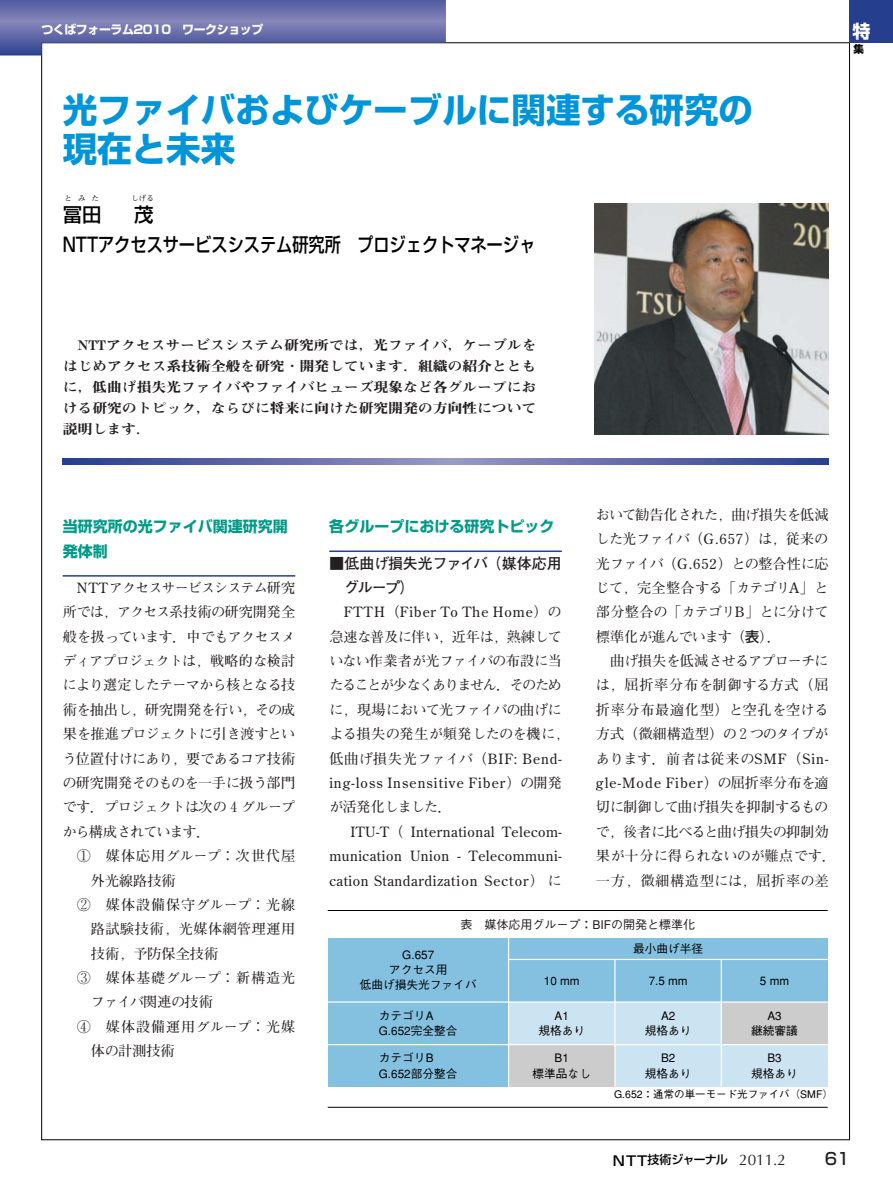
<style>
.page{position:relative;width:893px;height:1190px;background:#fff}
.page>*{position:absolute;margin:0;border:0;box-sizing:border-box;transform-origin:0 0}
.t1{font:700 34.5px/39px "Shin Go";color:#0095d9}
.t2{font:500 19.5px/29.8px "Shin Go";color:#000}
.t3{font:700 18px "Shin Go";color:#fff}
.t4{font:500 16.5px "Shin Go";color:#231f20}
.t5{font:700 15px/24.3px "Shin Go";color:#009b87}
.t6{font:700 15px/24.3px "Futo Go B101";color:#231f20}
.t7{font:700 14.1px/24.3px "Futo Min A101";color:#231f20;text-align:justify}
.t8{font:700 14.1px "Futo Min A101";letter-spacing:.065em;color:#231f20}
.t9{font:700 14.1px "Futo Min A101";letter-spacing:.035em;color:#231f20}
.t10{font:700 14.1px "Futo Min A101";letter-spacing:-.075em;color:#231f20}
.t11{font:13.5px/21px "Midashi Min MA31";letter-spacing:-.015em;color:#231f20;text-align:justify;scale:1.11 1}
.t12{font:500 12px "Gothic BBB";color:#231f20}
.t13{font:700 12px "Shin Go";letter-spacing:-.04em;color:#fff}
.t14{font:500 12px "Shin Go";letter-spacing:-.075em;color:#000}
.t15{font:500 11.7px/15px "Gothic BBB";color:#000;text-align:center}
.t16{font:500 10.5px "Gothic BBB";color:#000}
.t17{font:700 10.5px "Shin Go";color:#000}
.t18{font:700 7.5px "Futo Min A101";letter-spacing:.4em;color:#000}
.s1{font-family:"Shin Go";font-weight:500}
.s2{font-size:13.5px}
.s3{font-family:"Optima";font-weight:400;font-size:15.3px;color:#231f20}
</style>
<div class="page">
<hr style="left:63px;top:575px;width:232px;height:1px;background:#253f8e">
<hr style="left:329px;top:550px;width:233px;height:2px;background:#253f8e">
<svg style="left:0;top:0;width:445px;height:55px"></svg>
<div style="left:849px;top:0;width:43px;height:43px;background:#253f8e"></div>
<svg style="left:63px;top:458px;width:765px;height:7px"></svg>
<img style="left:594px;top:204px;width:234px;height:231px">
<div style="left:328px;top:938px;width:180px;height:64px;background:#84c1e0"></div>
<div style="left:508px;top:938px;width:319px;height:21px;background:#84c1e0"></div>
<div style="left:508px;top:959px;width:107px;height:43px;background:#84c1e0"></div>
<div style="left:615px;top:959px;width:106px;height:43px;background:#84c1e0"></div>
<div style="left:721px;top:959px;width:106px;height:43px;background:#84c1e0"></div>
<div style="left:328px;top:1002px;width:180px;height:42px;background:#84c1e0"></div>
<div style="left:508px;top:1002px;width:107px;height:42px;background:#cce3f2"></div>
<div style="left:615px;top:1002px;width:106px;height:42px;background:#cce3f2"></div>
<div style="left:721px;top:1002px;width:106px;height:42px;background:#ccc"></div>
<div style="left:328px;top:1044px;width:180px;height:43px;background:#84c1e0"></div>
<div style="left:508px;top:1044px;width:107px;height:43px;background:#ccc"></div>
<div style="left:615px;top:1044px;width:106px;height:43px;background:#cce3f2"></div>
<div style="left:721px;top:1044px;width:106px;height:43px;background:#cce3f2"></div>
<hr style="left:508px;top:937px;width:1px;height:149px;background:#fff">
<hr style="left:614px;top:959px;width:1px;height:127px;background:#fff">
<hr style="left:720px;top:959px;width:2px;height:127px;background:#fff">
<hr style="left:508px;top:958px;width:319px;height:2px;background:#fff">
<hr style="left:328px;top:1001px;width:499px;height:1px;background:#fff">
<hr style="left:328px;top:1044px;width:499px;height:1px;background:#fff">
<hr style="left:328px;top:910px;width:499px;height:1px;background:#000">
<hr style="left:328px;top:1107px;width:499px;height:1px;background:#000">
<p class="t13" style="left:41px;top:25px;width:223px">つくばフォーラム2010 ワークショップ</p>
<p class="t3" style="left:852px;top:25px;width:19px">特</p>
<p class="t17" style="left:853px;top:45px;width:12px">集</p>
<h1 class="t1" style="left:63px;top:96px;width:691px">光ファイバおよびケーブルに関連する研究の現在と未来</h1>
<p class="t18" style="left:65px;top:196px;width:36px">とみた</p>
<p class="t18" style="left:131px;top:196px;width:24px">しげる</p>
<h2 class="t2" style="left:63px;top:202px;width:41px">冨田</h2>
<h2 class="t2" style="left:63px;top:202px;width:474px;text-indent:71px">茂<br>NTTアクセスサービスシステム研究所　プロジェクトマネージャ</h2>
<p class="t11" style="left:63px;top:337px;width:428px;text-indent:15px">NTTアクセスサービスシステム研究所では，光ファイバ，ケーブルをはじめアクセス系技術全般を研究・開発しています．組織の紹介とともに，低曲げ損失光ファイバやファイバヒューズ現象など各グループにおける研究のトピック，ならびに将来に向けた研究開発の方向性について説明します．</p>
<p class="t5" style="left:63px;top:516px;width:227px">当研究所の光ファイバ関連研究開発体制</p>
<p class="t7" style="left:63px;top:577px;width:234px;text-indent:14px">NTTアクセスサービスシステム研究所では，アクセス系技術の研究開発全般を扱っています．中でもアクセスメディアプロジェクトは，戦略的な検討により選定したテーマから核となる技術を抽出し，研究開発を行い，その成果を推進プロジェクトに引き渡すという位置付けにあり，要であるコア技術の研究開発そのものを一手に扱う部門です．プロジェクトは次の４グループから構成されています．</p>
<p class="t8" style="left:77px;top:851px;width:220px">① 媒体応用グループ：次世代屋</p>
<p class="t7" style="left:91px;top:870px;width:86px">外光線路技術</p>
<p class="t8" style="left:77px;top:899px;width:220px">② 媒体設備保守グループ：光線</p>
<p class="t9" style="left:91px;top:924px;width:206px">路試験技術，光媒体網管理運用</p>
<p class="t7" style="left:91px;top:943px;width:129px">技術，予防保全技術</p>
<p class="t8" style="left:77px;top:972px;width:220px">③ 媒体基礎グループ：新構造光</p>
<p class="t10" style="left:91px;top:997px;width:123px">ファイバ関連の技術</p>
<p class="t8" style="left:77px;top:1021px;width:220px">④ 媒体設備運用グループ：光媒</p>
<p class="t7" style="left:91px;top:1040px;width:85px">体の計測技術</p>
<p class="t5" style="left:329px;top:516px;width:226px">各グループにおける研究トピック</p>
<p class="t6" style="left:344px;top:552px;width:219px;text-indent:-15px">■低曲げ損失光ファイバ（媒体応用グループ）</p>
<p class="t7" style="left:329px;top:602px;width:241px;text-align:left;text-indent:14px">FTTH（Fiber To The Home）の急速な普及に伴い，近年は，熟練していない作業者が光ファイバの布設に当たることが少なくありません．そのために，現場において光ファイバの曲げによる損失の発生が頻発したのを機に，低曲げ損失光ファイバ（BIF: Bend&shy;ing-loss Insensitive Fiber）の開発が活発化しました．</p>
<p class="t7" style="left:329px;top:821px;width:234px;text-indent:21px">ITU-T（ International Telecom&shy;munication Union - Telecommuni&shy;cation Standardization Sector）に</p>
<p class="t7" style="left:596px;top:504px;width:234px">おいて勧告化された，曲げ損失を低減した光ファイバ（G.657）は，従来の光ファイバ（G.652）との整合性に応じて，完全整合する「カテゴリA」と部分整合の「カテゴリB」とに分けて標準化が進んでいます（<span class="s1">表</span>）．</p>
<p class="t7" style="left:596px;top:650px;width:241px;text-align:center">曲げ損失を低減させるアプローチに<br>は，屈折率分布を制御する方式（屈折率分布最適化型）と空孔を空ける方式（微細構造型）の２つのタイプがあります．前者は従来のSMF（Sin&shy;gle-Mode Fiber）の屈折率分布を適切に制御して曲げ損失を抑制するもので，後者に比べると曲げ損失の抑制効果が十分に得られないのが難点です．一方，微細構造型には，屈折率の差</p>
<p class="t12" style="left:460px;top:919px;width:236px">表　媒体応用グループ：BIFの開発と標準化</p>
<p class="t15" style="left:360px;top:949px;width:118px">G.657<br>アクセス用<br>低曲げ損失光ファイバ</p>
<p class="t15" style="left:633px;top:942px;width:72px">最小曲げ半径</p>
<p class="t15" style="left:544px;top:974px;width:37px">10 mm</p>
<p class="t15" style="left:648px;top:974px;width:40px">7.5 mm</p>
<p class="t15" style="left:759px;top:974px;width:31px">5 mm</p>
<p class="t15" style="left:379px;top:1009px;width:80px;text-align:left">カテゴリA<br>G.652完全整合</p>
<p class="t15" style="left:538px;top:1009px;width:48px">A1<br>規格あり</p>
<p class="t15" style="left:644px;top:1009px;width:48px">A2<br>規格あり</p>
<p class="t15" style="left:751px;top:1009px;width:48px">A3<br>継続審議</p>
<p class="t15" style="left:379px;top:1052px;width:80px;text-align:left">カテゴリB<br>G.652部分整合</p>
<p class="t15" style="left:532px;top:1052px;width:60px">B1<br>標準品なし</p>
<p class="t15" style="left:644px;top:1052px;width:48px">B2<br>規格あり</p>
<p class="t15" style="left:751px;top:1052px;width:48px">B3<br>規格あり</p>
<p class="t16" style="left:614px;top:1090px;width:220px">G.652：通常の単一モード光ファイバ（SMF）</p>
<p class="t14" style="left:612px;top:1155px;width:175px"><span class="s2">NTT</span>技術ジャーナル <span class="s3">2011.2</span></p>
<p class="t4" style="left:824px;top:1153px;width:26px">61</p>
</div>
